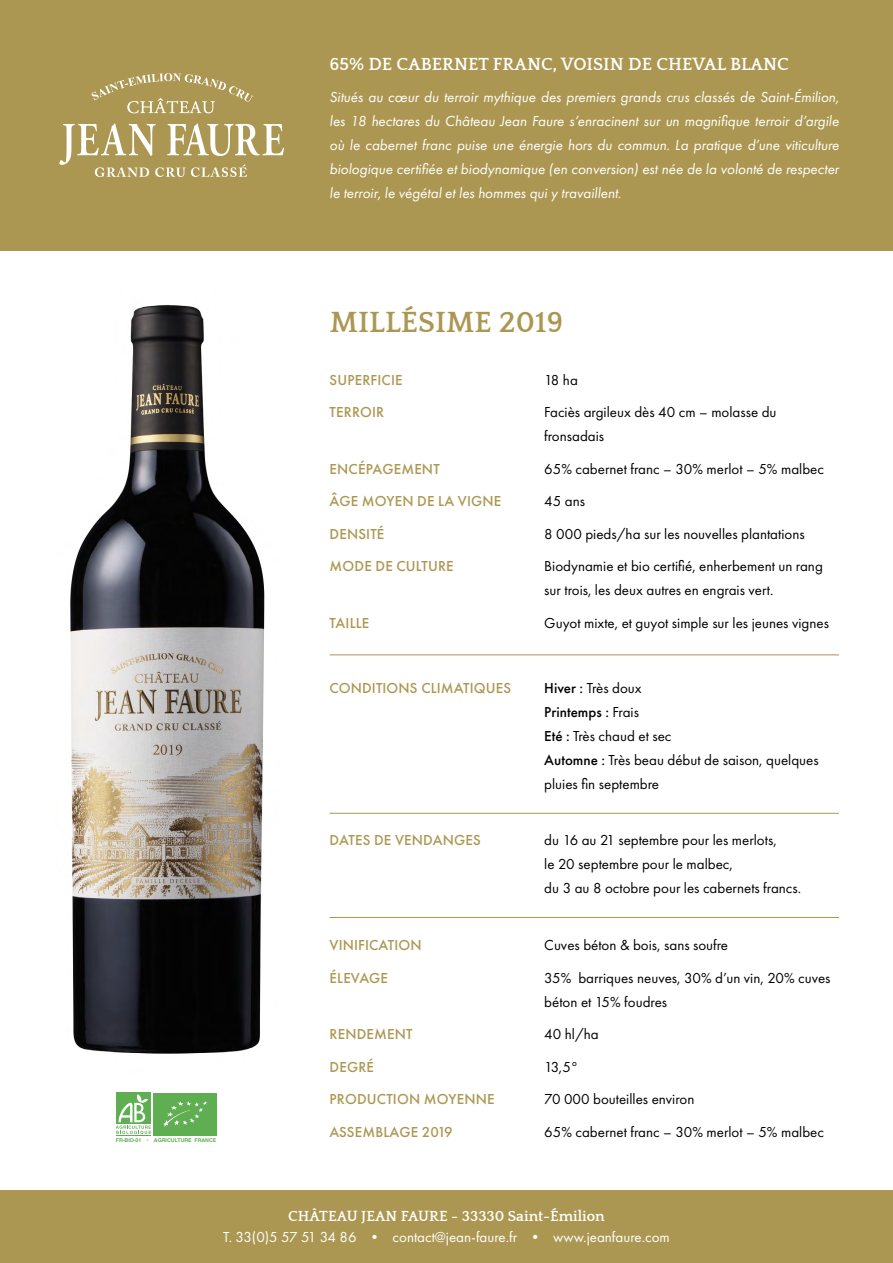
<style>
.page{position:relative;width:893px;height:1263px;background:#fff}
.page>*{position:absolute;margin:0;border:0;box-sizing:border-box;transform-origin:0 0}
.t1{font:700 30px "Quattrocento";color:#ac9752}
.t2{font:700 18px "Quattrocento";color:#fff}
.t3{font:15px/32.5px "Futura PT";color:#000}
.t4{font:italic 15px/24px "Futura PT";color:#fff;text-align:justify}
.t5{font:500 15px/32.5px "Futura PT";letter-spacing:.01em;color:#ac9752}
.t6{font:15px "Futura PT";color:#fff}
.t7{font:700 15px "Quattrocento";color:#fff}
.t8{font:700 5.25px "Helvetica";color:#5fae52}
.s1{font-weight:500}
</style>
<div class="page">
<div style="left:0;top:1191px;width:893px;height:72px;background:#ac9752"></div>
<div style="left:0;top:0;width:893px;height:250px;background:#ac9752"></div>
<svg style="left:92px;top:73px;width:162px;height:40px"></svg>
<svg style="left:59px;top:123px;width:225px;height:54px"></svg>
<svg style="left:153px;top:1135px;width:64px;height:1px"></svg>
<hr style="left:116px;top:1135px;width:35px;height:1px;background:#5fae52">
<div style="left:116px;top:1093px;width:35px;height:31px;background:#5fae52"></div>
<svg style="left:116px;top:1094px;width:35px;height:40px"></svg>
<div style="left:153px;top:1093px;width:64px;height:42px;background:#5fae52"></div>
<svg style="left:163px;top:1101px;width:44px;height:26px"></svg>
<hr style="left:330px;top:654px;width:509px;height:1px;background:#ac9752">
<hr style="left:330px;top:813px;width:509px;height:1px;background:#ac9752">
<hr style="left:330px;top:917px;width:509px;height:1px;background:#ac9752">
<img style="left:70px;top:304px;width:195px;height:750px">
<p class="t2" style="left:330px;top:54px;width:461px">65% DE CABERNET FRANC, VOISIN DE CHEVAL BLANC</p>
<p class="t4" style="left:330px;top:85px;width:511px">Situés au cœur du terroir mythique des premiers grands crus classés de Saint-Émilion, les 18 hectares du Château Jean Faure s’enracinent sur un magnifique terroir d’argile où le cabernet franc puise une énergie hors du commun. La pratique d’une viticulture biologique certifiée et biodynamique (en conversion) est née de la volonté de respecter le terroir, le végétal et les hommes qui y travaillent.</p>
<h1 class="t1" style="left:330px;top:306px;width:235px">MILLÉSIME 2019</h1>
<p class="t8" style="left:116px;top:1136px;width:102px">FR-BIO-01 • AGRICULTURE FRANCE</p>
<p class="t5" style="left:330px;top:364px;width:75px">SUPERFICIE<br>TERROIR</p>
<p class="t5" style="left:330px;top:453px;width:173px">ENCÉPAGEMENT<br>ÂGE MOYEN DE LA VIGNE<br>DENSITÉ<br>MODE DE CULTURE</p>
<p class="t5" style="left:330px;top:607px;width:41px">TAILLE</p>
<p class="t5" style="left:330px;top:672px;width:183px">CONDITIONS CLIMATIQUES</p>
<p class="t5" style="left:330px;top:824px;width:153px">DATES DE VENDANGES</p>
<p class="t5" style="left:330px;top:929px;width:94px">VINIFICATION<br>ÉLEVAGE</p>
<p class="t5" style="left:330px;top:1018px;width:166px">RENDEMENT<br>DEGRÉ<br>PRODUCTION MOYENNE<br>ASSEMBLAGE 2019</p>
<p class="t3" style="left:544px;top:363px;width:234px">18 ha<br>Faciès argileux dès 40 cm – molasse du</p>
<p class="t3" style="left:544px;top:420px;width:281px">fronsadais<br>65% cabernet franc – 30% merlot – 5% malbec<br>45 ans<br>8 000 pieds/ha sur les nouvelles plantations<br>Biodynamie et bio certifié, enherbement un rang</p>
<p class="t3" style="left:544px;top:574px;width:286px">sur trois, les deux autres en engrais vert.<br>Guyot mixte, et guyot simple sur les jeunes vignes</p>
<p class="t3" style="left:544px;top:676px;width:276px;line-height:24px"><span class="s1">Hiver :</span> Très doux<br><span class="s1">Printemps :</span> Frais<br><span class="s1">Eté :</span> Très chaud et sec<br><span class="s1">Automne :</span> Très beau début de saison, quelques pluies fin septembre</p>
<p class="t3" style="left:544px;top:828px;width:258px;line-height:24px">du 16 au 21 septembre pour les merlots,<br>le 20 septembre pour le malbec,<br>du 3 au 8 octobre pour les cabernets francs.</p>
<p class="t3" style="left:544px;top:929px;width:288px">Cuves béton &amp; bois, sans soufre<br>35% barriques neuves, 30% d’un vin, 20% cuves</p>
<p class="t3" style="left:544px;top:985px;width:281px">béton et 15% foudres<br>40 hl/ha<br>13,5°<br>70 000 bouteilles environ<br>65% cabernet franc – 30% merlot – 5% malbec</p>
<p class="t7" style="left:288px;top:1208px;width:318px">CHÂTEAU JEAN FAURE - 33330 Saint-Émilion</p>
<p class="t6" style="left:223px;top:1228px;width:448px">T. 33(0)5 57 51 34 86 • contact@jean-faure.fr • www.jeanfaure.com</p>
</div>
